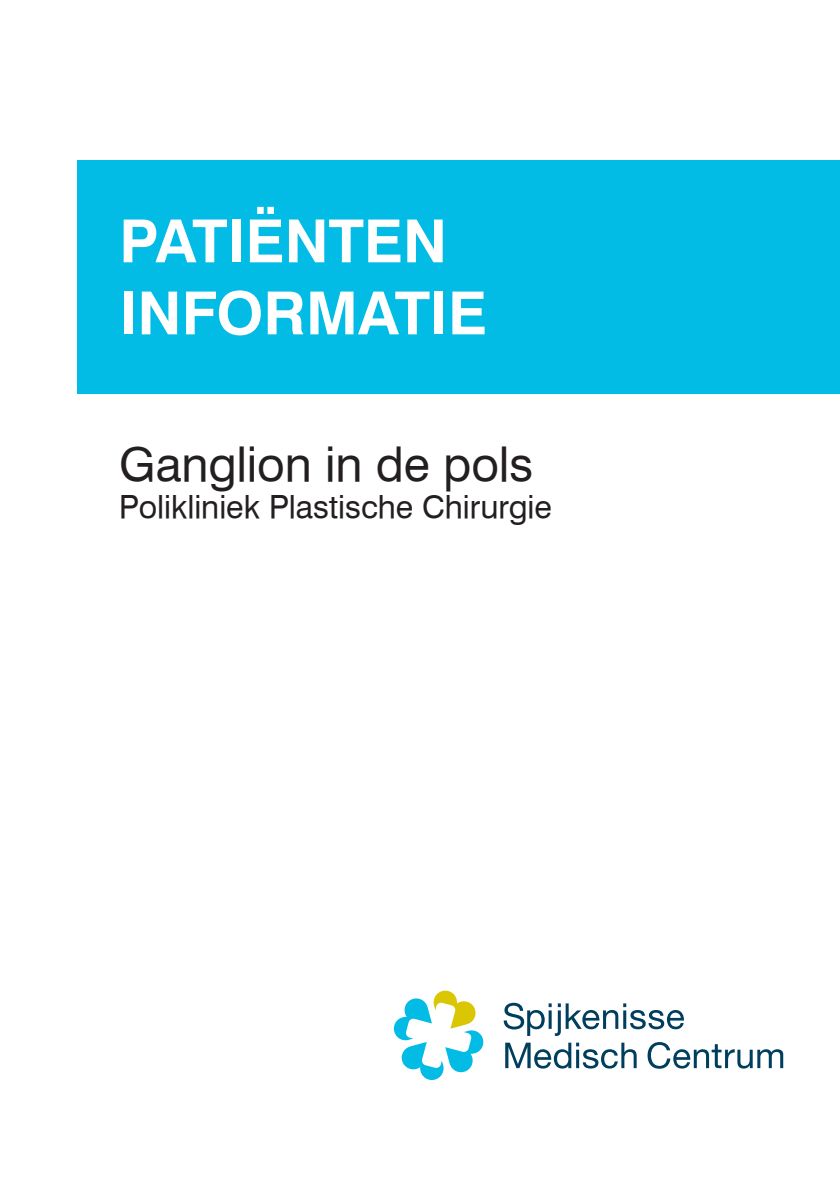
<style>
.page{position:relative;width:840px;height:1191px;background:#fff}
.page>*{position:absolute;margin:0;border:0;box-sizing:border-box;transform-origin:0 0}
.t1{font:700 60px/72px "Geneva";letter-spacing:-.005em;color:#fff}
.t2{font:48px "Geneva";letter-spacing:-.005em;color:#231f20}
.t3{font:32px "Geneva";letter-spacing:-.005em;color:#231f20}
</style>
<div class="page">
<div style="left:77px;top:161px;width:762px;height:233px;background:#02bce5"></div>
<svg style="left:393px;top:990px;width:91px;height:90px"></svg>
<svg style="left:503px;top:1002px;width:180px;height:34px"></svg>
<svg style="left:505px;top:1042px;width:131px;height:26px"></svg>
<svg style="left:647px;top:1042px;width:135px;height:26px"></svg>
<h1 class="t1" style="left:119px;top:205px;width:369px">PATIËNTEN<br>INFORMATIE</h1>
<h2 class="t2" style="left:119px;top:435px;width:415px">Ganglion in de pols</h2>
<p class="t3" style="left:119px;top:487px;width:434px">Polikliniek Plastische Chirurgie</p>
</div>
